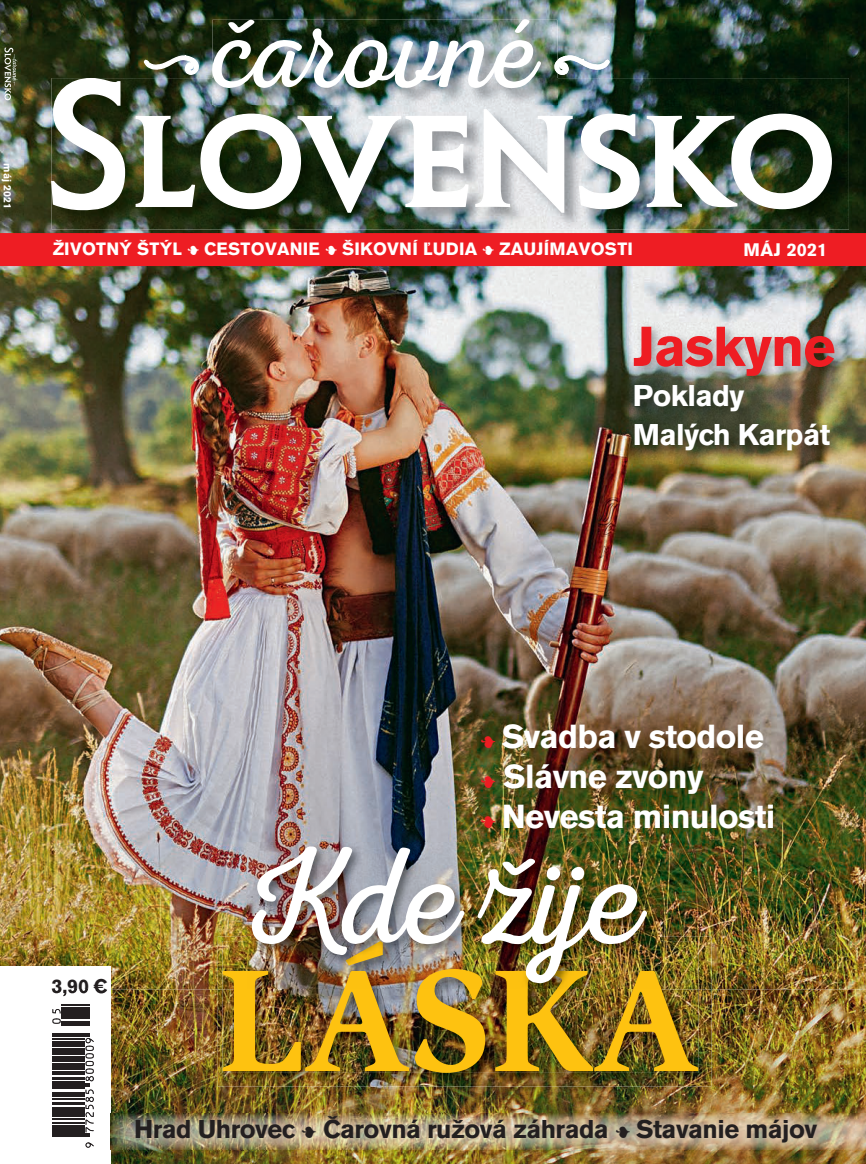
<style>
.page{position:relative;width:866px;height:1164px;background:#fff}
.page>*{position:absolute;margin:0;border:0;box-sizing:border-box;transform-origin:0 0}
.t1{font:700 150px "Slimbach Itc TOT";letter-spacing:.005em;color:#fec210}
.t2{font:138px "Nexa Rust Script L 00";letter-spacing:-.02em;color:#fff}
.t3{font:110.55px "Nexa Rust Script L 00";color:#fff}
.t4{font:55.5px "Akzidenz Grotesk BECE Bold";letter-spacing:-.02em;color:#ee1d23}
.t5{font:33px "Akzidenz Grotesk BECE Bold";letter-spacing:-.02em;color:#fff}
.t6{font:29.7px/39.8px "Akzidenz Grotesk BECE Bold";letter-spacing:-.02em;color:#fff}
.t7{font:25.5px "Akzidenz Grotesk BECE Bold";letter-spacing:-.02em;color:#231f20}
.t8{font:19.5px "Akzidenz Grotesk BECE Bold";color:#231f20}
.t9{font:18px "Akzidenz Grotesk BECE Bold";color:#fff}
.t10{font:17.7px "Akzidenz Grotesk BECE Bold";letter-spacing:.015em;color:#fff}
.t11{font:10.5px "Akzidenz Grotesk BECE Bold";color:#fff}
.s1{font-family:"Minion Pro";font-size:20.55px}
.s2{font-family:"Minion Pro";font-size:26.4px;color:#ee1d23}
.s3{font-family:"Minion Pro"}
</style>
<div class="page">
<img style="left:0;top:0;width:866px;height:989px">
<div style="left:0;top:233px;width:866px;height:33px;background:#ee1d23"></div>
<div style="left:0;top:966px;width:111px;height:197px;background:#fff"></div>
<img style="left:52px;top:78px;width:797px;height:151px">
<img style="left:52px;top:79px;width:779px;height:133px">
<img style="left:50px;top:77px;width:76px;height:134px">
<img style="left:135px;top:115px;width:61px;height:93px">
<div style="left:200px;top:114px;width:101px;height:95px;border:2px solid #fff;border-radius:50%"></div>
<div style="left:218px;top:128px;width:65px;height:67px;border:2px solid #fff;border-radius:50%"></div>
<img style="left:297px;top:108px;width:343px;height:105px">
<img style="left:646px;top:115px;width:92px;height:93px">
<div style="left:731px;top:114px;width:101px;height:95px;border:2px solid #fff;border-radius:50%"></div>
<div style="left:748px;top:128px;width:66px;height:67px;border:2px solid #fff;border-radius:50%"></div>
<svg style="left:143px;top:54px;width:57px;height:22px"></svg>
<img style="left:212px;top:20px;width:345px;height:85px">
<svg style="left:554px;top:55px;width:55px;height:20px"></svg>
<img style="left:0;top:160px;width:23px;height:60px">
<svg style="left:4px;top:48px;width:13px;height:52px"></svg>
<img style="left:629px;top:322px;width:217px;height:141px">
<img style="left:111px;top:989px;width:158px;height:174px">
<img style="left:684px;top:989px;width:182px;height:174px">
<img style="left:269px;top:1086px;width:415px;height:77px">
<img style="left:52px;top:989px;width:55px;height:7px">
<img style="left:52px;top:996px;width:41px;height:152px">
<img style="left:52px;top:1133px;width:38px;height:3px">
<img style="left:52px;top:1125px;width:32px;height:7px">
<img style="left:52px;top:1122px;width:32px;height:1px">
<img style="left:52px;top:1118px;width:32px;height:1px">
<img style="left:52px;top:1107px;width:32px;height:8px">
<img style="left:52px;top:1102px;width:32px;height:1px">
<img style="left:52px;top:1098px;width:32px;height:1px">
<img style="left:52px;top:1091px;width:32px;height:5px">
<img style="left:52px;top:1087px;width:32px;height:1px">
<img style="left:52px;top:1083px;width:38px;height:3px">
<img style="left:52px;top:1081px;width:32px;height:1px">
<img style="left:52px;top:1077px;width:32px;height:1px">
<img style="left:52px;top:1071px;width:32px;height:3px">
<img style="left:52px;top:1068px;width:32px;height:1px">
<img style="left:52px;top:1063px;width:32px;height:3px">
<img style="left:52px;top:1056px;width:32px;height:5px">
<img style="left:52px;top:1048px;width:32px;height:5px">
<img style="left:52px;top:1038px;width:32px;height:8px">
<img style="left:52px;top:1033px;width:38px;height:3px">
<svg style="left:85px;top:1142px;width:9px;height:5px"></svg>
<svg style="left:85px;top:1089px;width:9px;height:43px"></svg>
<svg style="left:85px;top:1037px;width:9px;height:44px"></svg>
<svg style="left:52px;top:1003px;width:38px;height:22px"></svg>
<img style="left:111px;top:1113px;width:755px;height:36px">
<img style="left:218px;top:936px;width:493px;height:150px">
<img style="left:223px;top:941px;width:475px;height:131px">
<img style="left:248px;top:842px;width:411px;height:99px">
<img style="left:248px;top:941px;width:411px;height:54px">
<p class="t11" style="left:11px;top:163px;width:47px;rotate:90deg">máj 2021</p>
<h3 class="t3" style="left:213px;top:11px;width:323px">čarovné</h3>
<p class="t10" style="left:53px;top:243px;width:581px">ŽIVOTNÝ ŠTÝL <span class="s1">•</span> CESTOVANIE <span class="s1">•</span> ŠIKOVNÍ ĽUDIA <span class="s1">•</span> ZAUJÍMAVOSTI</p>
<p class="t9" style="left:743px;top:243px;width:85px">MÁJ 2021</p>
<h3 class="t4" style="left:633px;top:326px;width:204px">Jaskyne</h3>
<h3 class="t6" style="left:633px;top:379px;width:199px">Poklady<br>Malých Karpát</h3>
<p class="t8" style="left:51px;top:979px;width:57px">3,90 €</p>
<h3 class="t5" style="left:480px;top:724px;width:286px"><span class="s2">•</span> Svadba v stodole</h3>
<h3 class="t5" style="left:480px;top:764px;width:225px"><span class="s2">•</span> Slávne zvony</h3>
<h3 class="t5" style="left:480px;top:804px;width:297px"><span class="s2">•</span> Nevesta minulosti</h3>
<h2 class="t2" style="left:245px;top:847px;width:396px">Kde žije</h2>
<h1 class="t1" style="left:218px;top:963px;width:482px">LÁSKA</h1>
<h3 class="t7" style="left:134px;top:1119px;width:684px">Hrad Uhrovec <span class="s3">•</span> Čarovná ružová záhrada <span class="s3">•</span> Stavanie májov</h3>
</div>
